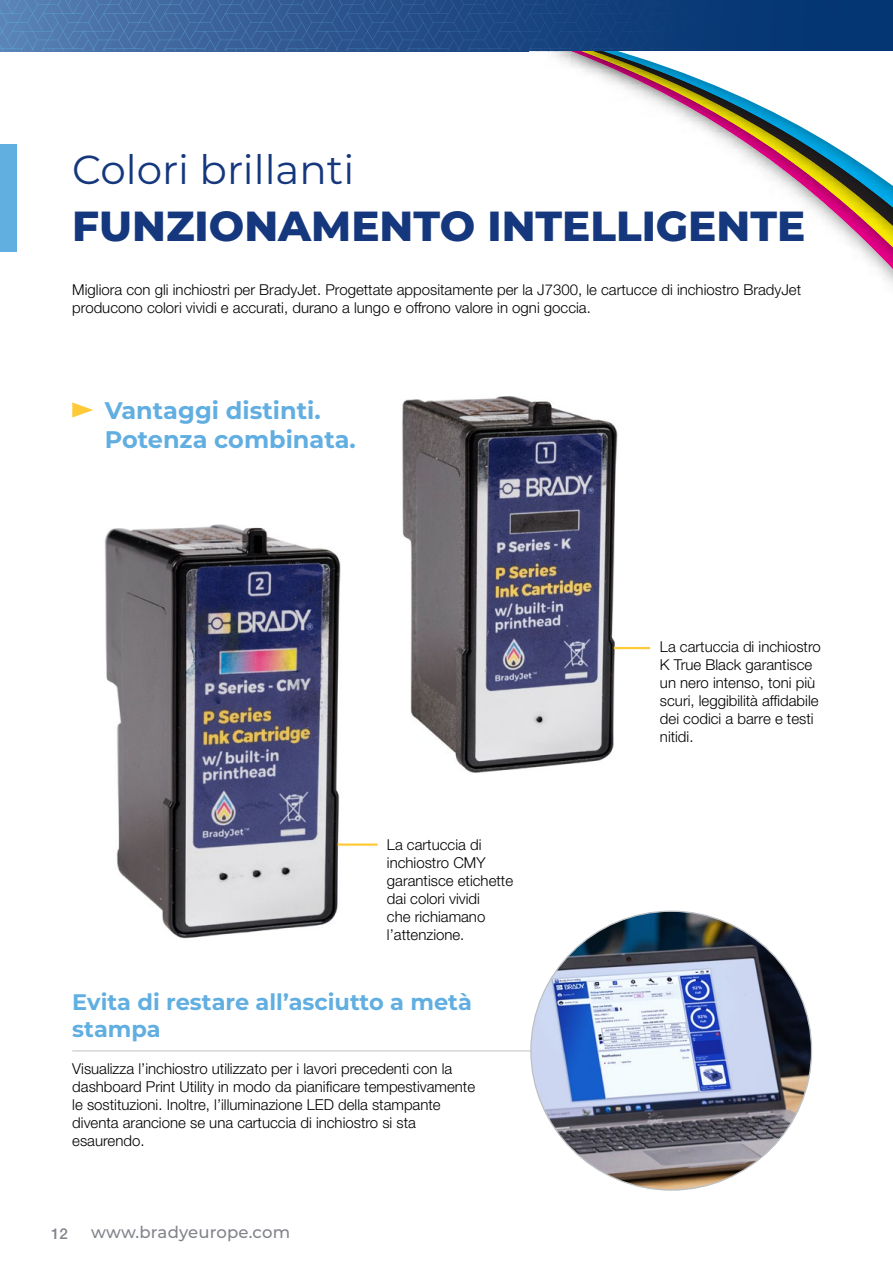
<style>
.page{position:relative;width:893px;height:1263px;background:#fff}
.page>*{position:absolute;margin:0;border:0;box-sizing:border-box;transform-origin:0 0}
.t1{font:800 42px "Montserrat";color:#14377d}
.t2{font:40.5px "Montserrat";color:#14377d}
.t3{font:700 24px/28.8px "Montserrat";color:#61aee1}
.t4{font:700 22.5px/27px "Montserrat";color:#61aee1}
.t5{font:500 16.5px "Montserrat";letter-spacing:.01em;color:#81848a}
.t6{font:300 15px/18px "Helvetica Neue LT Pro";color:#000}
.t7{font:500 15px "Helvetica Neue LT Pro";color:#81848a}
</style>
<div class="page">
<svg style="left:0;top:0;width:893px;height:51px;background:#26528b"></svg>
<img style="left:581px;top:51px;width:12px;height:23px">
<svg style="left:593px;top:51px;width:300px;height:234px"></svg>
<div style="left:0;top:145px;width:16px;height:107px;background:#61aee1"></div>
<svg style="left:72px;top:402px;width:21px;height:16px"></svg>
<img style="left:105px;top:524px;width:236px;height:415px">
<img style="left:402px;top:396px;width:217px;height:377px">
<hr style="left:614px;top:647px;width:36px;height:2px;background:#ffca38">
<hr style="left:338px;top:843px;width:40px;height:3px;background:#ffca38">
<hr style="left:72px;top:1050px;width:543px;height:1px;background:#bcc1c5">
<img style="left:531px;top:912px;width:280px;height:278px">
<h2 class="t2" style="left:72px;top:142px;width:284px">Colori brillanti</h2>
<h1 class="t1" style="left:72px;top:195px;width:734px">FUNZIONAMENTO INTELLIGENTE</h1>
<p class="t6" style="left:72px;top:280px;width:730px">Migliora con gli inchiostri per BradyJet. Progettate appositamente per la J7300, le cartucce di inchiostro BradyJet producono colori vividi e accurati, durano a lungo e offrono valore in ogni goccia.</p>
<h3 class="t3" style="left:105px;top:395px;width:253px">Vantaggi distinti.<br>Potenza combinata.</h3>
<p class="t6" style="left:387px;top:835px;width:128px">La cartuccia di inchiostro CMY garantisce etichette dai colori vividi<br>che richiamano l’attenzione.</p>
<h3 class="t4" style="left:72px;top:988px;width:401px">Evita di restare all’asciutto a metà stampa</h3>
<p class="t6" style="left:72px;top:1060px;width:404px">Visualizza l’inchiostro utilizzato per i lavori precedenti con la dashboard Print Utility in modo da pianificare tempestivamente le sostituzioni. Inoltre, l’illuminazione LED della stampante diventa arancione se una cartuccia di inchiostro si sta esaurendo.</p>
<p class="t7" style="left:51px;top:1224px;width:18px">12</p>
<p class="t5" style="left:91px;top:1221px;width:200px">www.bradyeurope.com</p>
<p class="t6" style="left:660px;top:637px;width:162px">La cartuccia di inchiostro<br>K True Black garantisce un nero intenso, toni più scuri, leggibilità affidabile dei codici a barre e testi nitidi.</p>
</div>
